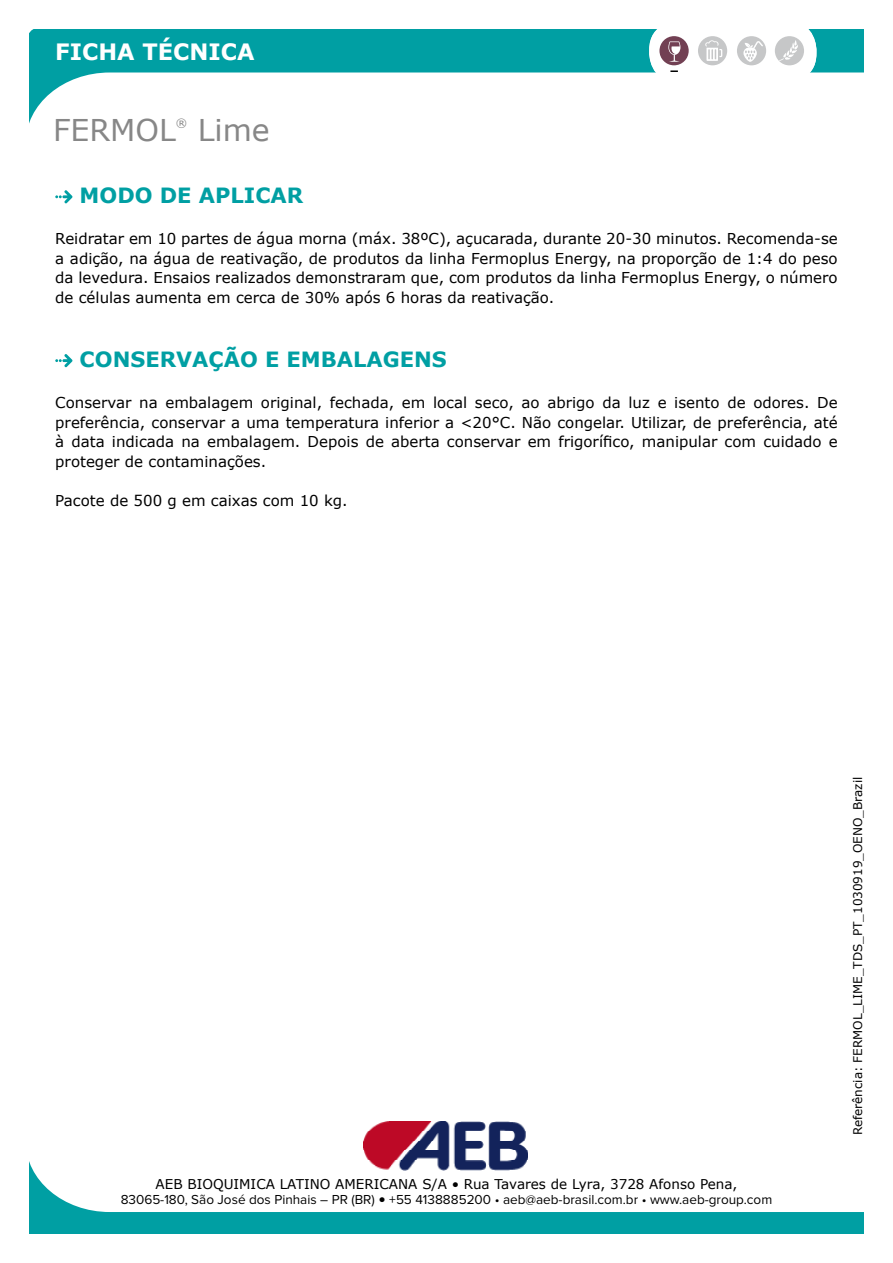
<style>
.page{position:relative;width:893px;height:1263px;background:#fff}
.page>*{position:absolute;margin:0;border:0;box-sizing:border-box;transform-origin:0 0}
.t1{font:30px "Verdana";color:#878787}
.t2{font:700 22.5px "Verdana";color:#fff}
.t3{font:700 21px "Verdana";color:#009fa3}
.t4{font:15px/19.5px "Verdana";color:#000;text-align:justify}
.t5{font:13.5px "Proxima Nova";color:#000}
.t6{font:13.5px "Verdana";color:#000}
.t7{font:12px "Verdana";color:#000}
.t8{font:11.4px "Verdana";color:#878787}
.s1{font-family:"Verdana"}
</style>
<div class="page">
<svg style="left:30px;top:30px;width:833px;height:91px"></svg>
<div style="left:649px;top:22px;width:167px;height:60px;background:#fff;border-radius:28px"></div>
<svg style="left:670px;top:70px;width:8px;height:2px"></svg>
<div style="left:775px;top:36px;width:29px;height:29px;background:#c6c7c8;border-radius:50%"></div>
<svg style="left:779px;top:40px;width:19px;height:21px"></svg>
<div style="left:737px;top:36px;width:29px;height:29px;background:#c6c7c8;border-radius:50%"></div>
<div style="left:659px;top:36px;width:30px;height:29px;background:#724053;border-radius:50%"></div>
<div style="left:698px;top:36px;width:29px;height:29px;background:#c6c7c8;border-radius:50%"></div>
<svg style="left:705px;top:40px;width:17px;height:21px"></svg>
<svg style="left:668px;top:41px;width:12px;height:21px"></svg>
<svg style="left:743px;top:41px;width:20px;height:21px"></svg>
<svg style="left:30px;top:1164px;width:834px;height:69px"></svg>
<img style="left:363px;top:1121px;width:165px;height:49px">
<svg style="left:55px;top:190px;width:17px;height:13px"></svg>
<svg style="left:55px;top:354px;width:17px;height:13px"></svg>
<h2 class="t2" style="left:55px;top:36px;width:201px">FICHA TÉCNICA</h2>
<h1 class="t1" style="left:53px;top:110px;width:124px">FERMOL</h1>
<p class="t8" style="left:176px;top:115px;width:13px">®</p>
<h1 class="t1" style="left:198px;top:110px;width:73px">Lime</h1>
<h3 class="t3" style="left:80px;top:181px;width:225px">MODO DE APLICAR</h3>
<p class="t4" style="left:55px;top:229px;width:784px">Reidratar em 10 partes de água morna (máx. 38ºC), açucarada, durante 20-30 minutos. Recomenda-se a adição, na água de reativação, de produtos da linha Fermoplus Energy, na proporção de 1:4 do peso da levedura. Ensaios realizados demonstraram que, com produtos da linha Fermoplus Energy, o número de células aumenta em cerca de 30% após 6 horas da reativação.</p>
<h3 class="t3" style="left:80px;top:345px;width:369px">CONSERVAÇÃO E EMBALAGENS</h3>
<p class="t4" style="left:55px;top:393px;width:784px">Conservar na embalagem original, fechada, em local seco, ao abrigo da luz e isento de odores. De preferência, conservar a uma temperatura inferior a &lt;20°C. Não congelar. Utilizar, de preferência, até à data indicada na embalagem. Depois de aberta conservar em frigorífico, manipular com cuidado e proteger de contaminações.</p>
<p class="t4" style="left:55px;top:490px;width:294px">Pacote de 500 g em caixas com 10 kg.</p>
<p class="t6" style="left:156px;top:1175px;width:583px">AEB BIOQUIMICA LATINO AMERICANA S/A • Rua Tavares de Lyra, 3728 Afonso Pena,</p>
<p class="t5" style="left:121px;top:1194px;width:653px">83065-180, São José dos Pinhais – PR (BR) <span class="s1">•</span> +55 4138885200 • aeb@aeb-brasil.com.br • www.aeb-group.com</p>
<p class="t7" style="left:849px;top:1135px;width:360px;rotate:-90deg">Referência: FERMOL_LIME_TDS_PT_1030919_OENO_Brazil</p>
</div>
